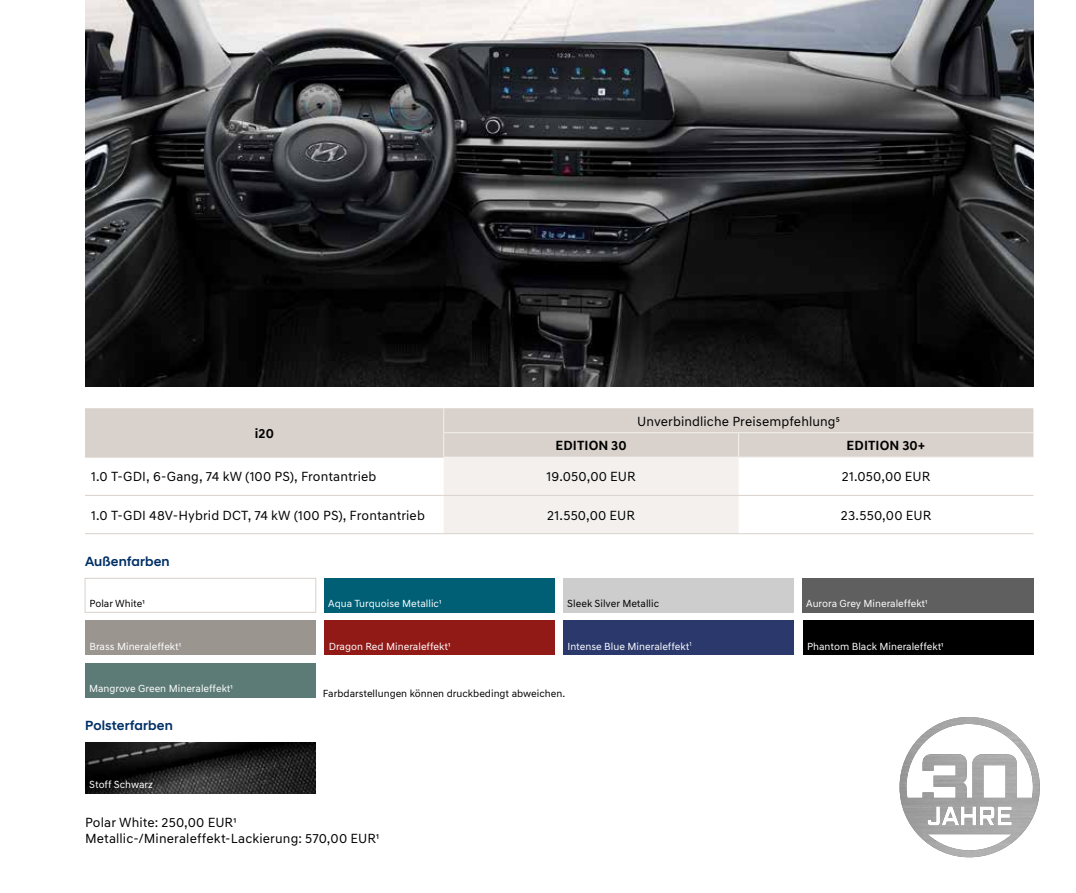
<style>
.page{position:relative;width:1076px;height:893px;background:#fff}
.page>*{position:absolute;margin:0;border:0;box-sizing:border-box;transform-origin:0 0}
.t1{font:13.5px/16.2px "Hyundai Sans Text";letter-spacing:.01em;color:#000}
.t2{font:500 13.5px "Hyundai Sans Head";letter-spacing:.01em;color:#003065}
.t3{font:700 13.5px "Hyundai Sans Text";letter-spacing:.01em;color:#000}
.t4{font:10.5px "Hyundai Sans Text";color:#fff}
.t5{font:10.5px "Hyundai Sans Text";color:#000}
.t6{font:6.15px "Hyundai Sans Text";color:#fff}
</style>
<div class="page">
<img style="left:85px;top:0;width:948px;height:387px">
<img style="left:899px;top:717px;width:141px;height:140px">
<div style="left:85px;top:408px;width:948px;height:49px;background:#d9d2cc"></div>
<hr style="left:738px;top:533px;width:295px;height:1px;background:#d9d2cc">
<svg style="left:443px;top:408px;width:296px;height:126px;background:#e8e4e0"></svg>
<hr style="left:443px;top:457px;width:295px;height:1px;background:#f3f0ee">
<hr style="left:738px;top:457px;width:295px;height:1px;background:#f3f0ee">
<hr style="left:443px;top:432px;width:295px;height:1px;background:#f3f0ee">
<hr style="left:738px;top:432px;width:295px;height:1px;background:#f3f0ee">
<hr style="left:444px;top:495px;width:294px;height:1px;background:#d9d2cc">
<hr style="left:738px;top:495px;width:295px;height:1px;background:#d9d2cc">
<hr style="left:85px;top:533px;width:359px;height:1px;background:#d9d2cc">
<hr style="left:85px;top:457px;width:358px;height:1px;background:#d9d2cc">
<hr style="left:85px;top:495px;width:359px;height:1px;background:#d9d2cc">
<img style="left:85px;top:742px;width:231px;height:51px">
<div style="left:85px;top:578px;width:231px;height:35px;background:#fff;border:1px solid #d9d2cc"></div>
<div style="left:324px;top:578px;width:231px;height:34px;background:#005f75"></div>
<div style="left:85px;top:663px;width:230px;height:34px;background:#5c7b76"></div>
<div style="left:563px;top:578px;width:231px;height:34px;background:#cdcdcd"></div>
<div style="left:802px;top:578px;width:231px;height:34px;background:#5f5f60"></div>
<div style="left:85px;top:621px;width:231px;height:34px;background:#9b9590"></div>
<div style="left:803px;top:621px;width:230px;height:34px;background:#000"></div>
<div style="left:563px;top:621px;width:231px;height:34px;background:#2a386c"></div>
<div style="left:324px;top:621px;width:231px;height:34px;background:#911a17"></div>
<p class="t3" style="left:255px;top:425px;width:20px">i20</p>
<p class="t1" style="left:637px;top:413px;width:204px">Unverbindliche Preisempfehlung5</p>
<p class="t3" style="left:555px;top:437px;width:73px">EDITION 30</p>
<p class="t3" style="left:846px;top:437px;width:80px">EDITION 30+</p>
<p class="t1" style="left:91px;top:469px;width:287px">1.0 T-GDI, 6-Gang, 74 kW (100 PS), Frontantrieb</p>
<p class="t1" style="left:547px;top:469px;width:91px">19.050,00 EUR</p>
<p class="t1" style="left:842px;top:469px;width:90px">21.050,00 EUR</p>
<p class="t1" style="left:91px;top:507px;width:335px">1.0 T-GDI 48V-Hybrid DCT, 74 kW (100 PS), Frontantrieb</p>
<p class="t1" style="left:547px;top:507px;width:89px">21.550,00 EUR</p>
<p class="t1" style="left:841px;top:507px;width:92px">23.550,00 EUR</p>
<p class="t2" style="left:85px;top:553px;width:86px">Außenfarben</p>
<p class="t5" style="left:89px;top:597px;width:57px">Polar White1</p>
<p class="t4" style="left:328px;top:597px;width:115px">Aqua Turquoise Metallic1</p>
<p class="t5" style="left:567px;top:597px;width:93px">Sleek Silver Metallic</p>
<p class="t4" style="left:806px;top:597px;width:123px">Aurora Grey Mineraleffekt1</p>
<p class="t4" style="left:89px;top:640px;width:93px">Brass Mineraleffekt1</p>
<p class="t4" style="left:567px;top:640px;width:123px">Intense Blue Mineraleffekt</p>
<p class="t4" style="left:807px;top:640px;width:138px">Phantom Black Mineraleffekt1</p>
<p class="t4" style="left:329px;top:640px;width:123px">Dragon Red Mineraleffekt1</p>
<p class="t6" style="left:689px;top:640px;width:4px">1</p>
<p class="t4" style="left:89px;top:682px;width:145px">Mangrove Green Mineraleffekt1</p>
<p class="t2" style="left:85px;top:718px;width:89px">Polsterfarben</p>
<p class="t5" style="left:323px;top:687px;width:244px">Farbdarstellungen können druckbedingt abweichen.</p>
<p class="t4" style="left:89px;top:778px;width:65px">Stoff Schwarz</p>
<p class="t1" style="left:85px;top:814px;width:295px">Polar White: 250,00 EUR1<br>Metallic-/Mineraleffekt-Lackierung: 570,00 EUR1</p>
</div>
